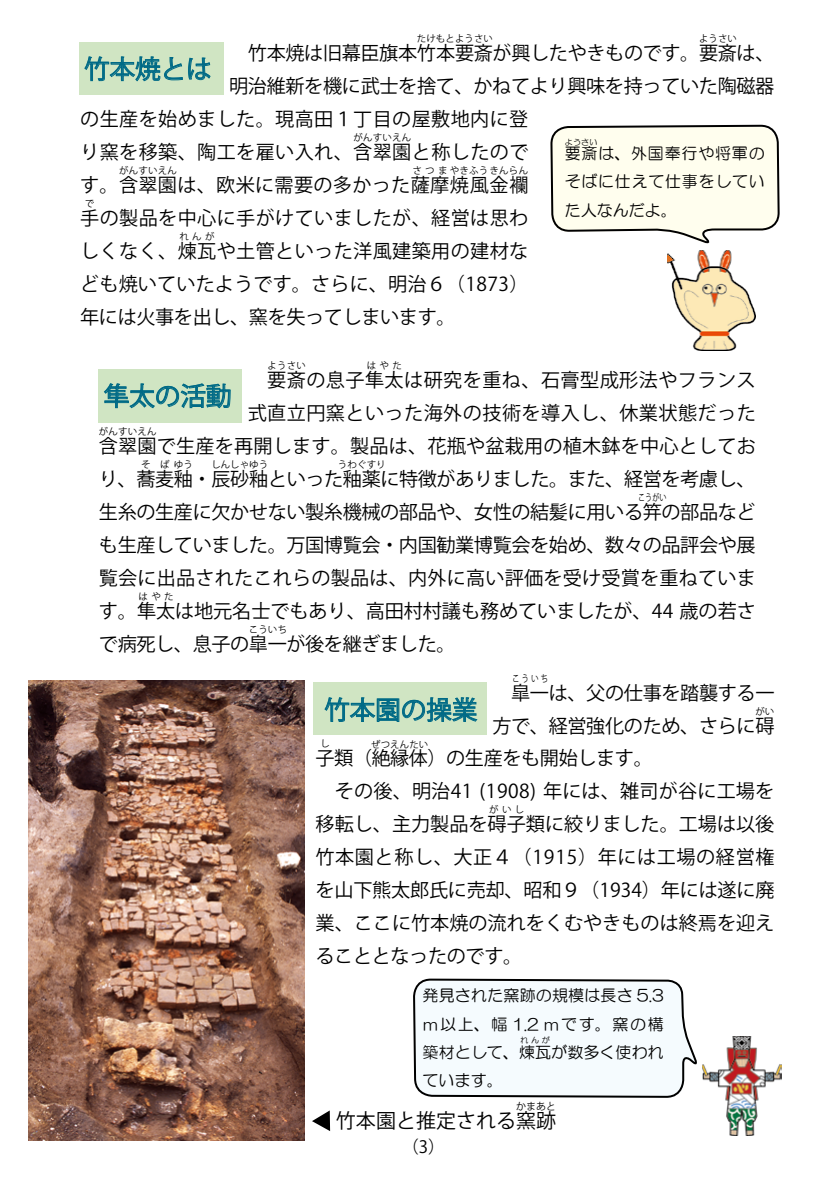
<style>
.page{position:relative;width:840px;height:1191px;background:#fff}
.page>*{position:absolute;margin:0;border:0;box-sizing:border-box;transform-origin:0 0}
.t1{font:25.6px "Koz Go Pr 6 N";color:#006a86}
.t2{font:20px "Koz Go Pro";color:#000}
.t3{font:19.2px/33px "Koz Go Pr 6 N";color:#000}
.t4{font:19.2px "Koz Go Pr 6 N";letter-spacing:-.02em;color:#000}
.t5{font:19.2px/33px "Koz Go Pr 6 N";letter-spacing:.02em;color:#000}
.t6{font:17px "Koz Go Pr 6 N";color:#000}
.t7{font:16px/28.4px "HG Maru Gothic MPRO";letter-spacing:.01em;color:#000;text-align:justify}
.t8{font:16px/28px "HG Maru Gothic MPRO";letter-spacing:.045em;color:#000}
.t9{font:16px "HG Maru Gothic MPRO";letter-spacing:.05em;color:#000}
.t10{font:10px "Koz Go Pro";color:#000}
.t11{font:9.6px "Koz Go Pr 6 N";letter-spacing:.01em;color:#000}
.t12{font:9.6px "Koz Go Pr 6 N";letter-spacing:.01em;color:#000;scale:.75 1}
.t13{font:9.6px "Koz Go Pr 6 N";letter-spacing:.01em;color:#000;scale:.8 1}
.t14{font:8px "HG Maru Gothic MPRO";letter-spacing:.025em;color:#000}
.s1{font-size:19px}
</style>
<div class="page">
<div style="left:79px;top:43px;width:144px;height:52px;background:#d0e5c3"></div>
<div style="left:313px;top:682px;width:173px;height:53px;background:#d0e5c3"></div>
<div style="left:98px;top:369px;width:144px;height:53px;background:#d0e5c3"></div>
<img style="left:28px;top:680px;width:276px;height:460px">
<img style="left:702px;top:1036px;width:78px;height:99px">
<svg style="left:551px;top:125px;width:227px;height:226px"></svg>
<svg style="left:413px;top:978px;width:284px;height:119px"></svg>
<svg style="left:312px;top:1110px;width:18px;height:21px"></svg>
<svg style="left:84px;top:56px;width:127px;height:26px"></svg>
<svg style="left:324px;top:697px;width:154px;height:25px"></svg>
<svg style="left:104px;top:383px;width:127px;height:25px"></svg>
<p class="t11" style="left:416px;top:33px;width:78px">たけもとようさい</p>
<p class="t11" style="left:698px;top:33px;width:39px">ようさい</p>
<p class="t5" style="left:80px;top:70px;width:695px;text-indent:149px">明治維新を機に武士を捨て、かねてより興味を持っていた陶磁器の生産を始めました。現高田１丁目の屋敷地内に登<br>り窯を移築、陶工を雇い入れ、含翠園と称したので</p>
<p class="t4" style="left:229px;top:42px;width:546px">　竹本焼は旧幕臣旗本竹本要斎が興したやきものです。要斎は、</p>
<h1 class="t1" style="left:84px;top:55px;width:129px">竹本焼とは</h1>
<p class="t11" style="left:353px;top:132px;width:59px">がんすいえん</p>
<p class="t3" style="left:80px;top:169px;width:449px">す。含翠園は、欧米に需要の多かった薩摩焼風金襴</p>
<p class="t14" style="left:564px;top:138px;width:34px">ようさい</p>
<p class="t8" style="left:564px;top:168px;width:201px">そばに仕えて仕事をしていた人なんだよ。</p>
<p class="t9" style="left:564px;top:146px;width:201px">要斎は、外国奉行や将軍の</p>
<p class="t11" style="left:119px;top:165px;width:59px">がんすいえん</p>
<p class="t11" style="left:412px;top:165px;width:117px">さつまやきふうきんらん</p>
<p class="t5" style="left:80px;top:202px;width:449px">手の製品を中心に手がけていましたが、経営は思わ</p>
<p class="t11" style="left:85px;top:198px;width:11px">で</p>
<p class="t5" style="left:80px;top:235px;width:449px">しくなく、煉瓦や土管といった洋風建築用の建材な</p>
<p class="t11" style="left:179px;top:231px;width:37px">れんが</p>
<p class="t3" style="left:80px;top:268px;width:449px">ども焼いていたようです。さらに、明治６)1873(年には火事を出し、窯を失ってしまいます。</p>
<p class="t11" style="left:267px;top:360px;width:40px">ようさい</p>
<p class="t11" style="left:366px;top:360px;width:37px">はやた</p>
<p class="t3" style="left:99px;top:397px;width:658px;text-align:right">式直立円窯といった海外の技術を導入し、休業状態だった<br>含翠園で生産を再開します。製品は、花瓶や盆栽用の植木鉢を中心としてお</p>
<p class="t5" style="left:267px;top:364px;width:489px">要斎の息子隼太は研究を重ね、石膏型成形法やフランス</p>
<h1 class="t1" style="left:104px;top:382px;width:129px">隼太の活動</h1>
<p class="t11" style="left:99px;top:426px;width:59px">がんすいえん</p>
<p class="t4" style="left:99px;top:468px;width:657px">り、蕎麦釉・辰砂釉といった釉薬に特徴がありました。また、経営を考慮し、</p>
<p class="t11" style="left:160px;top:459px;width:34px">ばゆう</p>
<p class="t11" style="left:141px;top:459px;width:11px">そ</p>
<p class="t11" style="left:211px;top:459px;width:58px">しんしゃゆう</p>
<p class="t11" style="left:338px;top:459px;width:49px">うわぐすり</p>
<p class="t4" style="left:99px;top:501px;width:658px">生糸の生産に欠かせない製糸機械の部品や、女性の結髪に用いる笄の部品など</p>
<p class="t12" style="left:637px;top:492px;width:40px">こうがい</p>
<p class="t3" style="left:99px;top:529px;width:658px;text-align:justify">も生産していました。万国博覧会・内国勧業博覧会を始め、数々の品評会や展覧会に出品されたこれらの製品は、内外に高い評価を受け受賞を重ねています。隼太は地元名士でもあり、高田村村議も務めていましたが、44 歳の若さ</p>
<p class="t11" style="left:138px;top:591px;width:37px">はやた</p>
<p class="t4" style="left:99px;top:633px;width:358px">で病死し、息子の皐一が後を継ぎました。</p>
<p class="t11" style="left:248px;top:624px;width:40px">こういち</p>
<h1 class="t1" style="left:324px;top:695px;width:155px">竹本園の操業</h1>
<p class="t13" style="left:511px;top:672px;width:47px">こういち</p>
<p class="t4" style="left:492px;top:714px;width:283px">方で、経営強化のため、さらに碍</p>
<p class="t4" style="left:511px;top:681px;width:265px">皐一は、父の仕事を踏襲する一</p>
<p class="t11" style="left:754px;top:705px;width:21px">がい</p>
<p class="t11" style="left:320px;top:738px;width:11px">し</p>
<p class="t11" style="left:371px;top:738px;width:58px">ぜつえんたい</p>
<p class="t3" style="left:315px;top:775px;width:460px">　その後、明治41 (1908) 年には、雑司が谷に工場を移転し、主力製品を碍子類に絞りました。工場は以後</p>
<p class="t4" style="left:315px;top:747px;width:338px">子類<span class="s1">（絶縁体）</span>の生産をも開始します。</p>
<p class="t11" style="left:489px;top:804px;width:37px">がいし</p>
<p class="t3" style="left:315px;top:841px;width:460px;text-align:justify">竹本園と称し、大正４（1915）年には工場の経営権を山下熊太郎氏に売却、昭和９（1934）年には遂に廃業、ここに竹本焼の流れをくむやきものは終焉を迎えることとなったのです。</p>
<p class="t7" style="left:422px;top:981px;width:243px">発見された窯跡の規模は長さ 5.3ｍ以上、幅 1.2 ｍです。窯の構築材として、煉瓦が数多く使われ</p>
<p class="t14" style="left:520px;top:1036px;width:31px">れんが</p>
<p class="t7" style="left:422px;top:1066px;width:81px">ています。</p>
<p class="t10" style="left:516px;top:1099px;width:41px">かまあと</p>
<p class="t2" style="left:336px;top:1108px;width:221px">竹本園と推定される窯跡</p>
<p class="t6" style="left:401px;top:1137px;width:45px">) (3</p>
</div>
